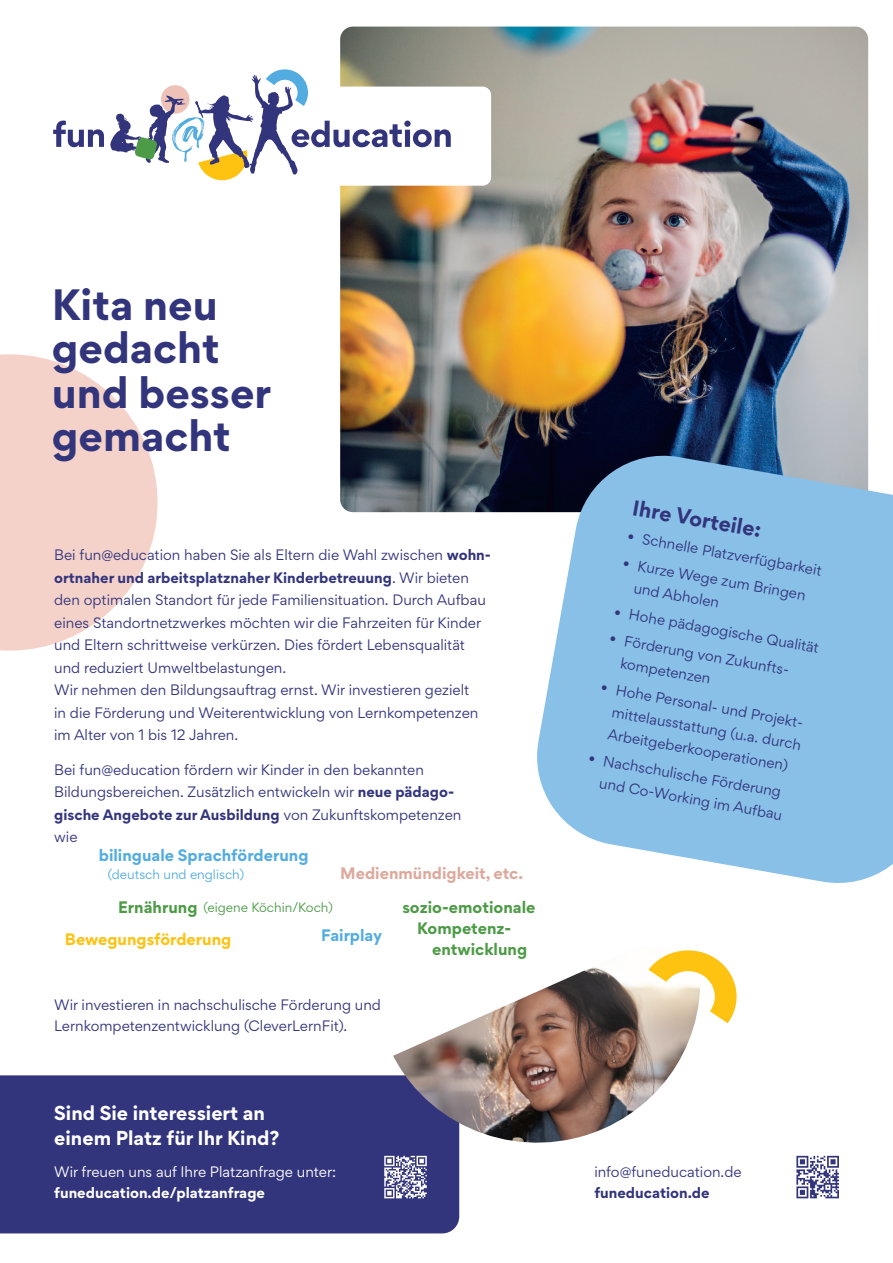
<style>
.page{position:relative;width:893px;height:1263px;background:#fff}
.page>*{position:absolute;margin:0;border:0;box-sizing:border-box;transform-origin:0 0}
.t1{font:700 39.15px/43.7px "Gordita";color:#33357c}
.t2{font:700 19.5px "Gordita";color:#33357c}
.t3{font:700 18px/25.5px "Gordita";color:#fff}
.t4{font:700 14.85px/21px "Gordita";color:#4d9b46}
.t5{font:700 14.85px "Gordita";color:#53ace0}
.t6{font:700 14.85px "Gordita";color:#dca99c}
.t7{font:700 14.85px "Gordita";color:#fec210}
.t8{font:13.5px/22.5px "Gordita";color:#33357c}
.t9{font:13.5px "Gordita";color:#fff}
.t10{font:700 13.5px "Gordita";color:#fff}
.t11{font:700 13.5px "Gordita";color:#33357c}
.t12{font:12px "Gordita";color:#4d9b46}
.t13{font:12px "Gordita";color:#53ace0}
.s1{font-weight:700}
.s2{font-weight:700;font-size:14.85px}
</style>
<div class="page">
<svg style="left:0;top:354px;width:158px;height:297px;fill:#f4d2ca"></svg>
<div style="left:0;top:1075px;width:459px;height:158px;background:#33357c"></div>
<img style="left:340px;top:27px;width:528px;height:485px">
<svg style="left:384px;top:1156px;width:43px;height:42px"></svg>
<div style="left:313px;top:87px;width:178px;height:99px;background:#fff;border-radius:9px"></div>
<svg style="left:53px;top:121px;width:51px;height:26px"></svg>
<svg style="left:110px;top:66px;width:341px;height:115px"></svg>
<svg style="left:796px;top:1156px;width:43px;height:42px"></svg>
<svg style="left:530px;top:449px;width:363px;height:434px;background:#90bfe1"></svg>
<img style="left:393px;top:967px;width:302px;height:197px">
<svg style="left:649px;top:950px;width:88px;height:73px"></svg>
<h1 class="t1" style="left:52px;top:282px;width:221px">Kita neu gedacht und besser gemacht</h1>
<p class="t8" style="left:54px;top:543px;width:438px">Bei fun@education haben Sie als Eltern die Wahl zwischen <span class="s1">wohn&shy;ortnaher und arbeitsplatznaher Kinderbetreuung</span>. Wir bieten den optimalen Standort für jede Familiensituation. Durch Aufbau eines Standortnetzwerkes möchten wir die Fahrzeiten für Kinder und Eltern schrittweise verkürzen. Dies fördert Lebensqualität und reduziert Umweltbelastungen.<br>Wir nehmen den Bildungsauftrag ernst. Wir investieren gezielt<br>in die Förderung und Weiterentwicklung von Lernkompetenzen im Alter von 1 bis 12 Jahren.</p>
<p class="t8" style="left:54px;top:758px;width:409px">Bei fun@education fördern wir Kinder in den bekannten Bildungsbereichen. Zusätzlich entwickeln wir <span class="s1">neue pädago&shy;gische Angebote zur Ausbildung</span> von Zukunftskompetenzen wie</p>
<p class="t5" style="left:99px;top:843px;width:211px">bilinguale Sprachförderung</p>
<p class="t13" style="left:108px;top:865px;width:138px">(deutsch und englisch)</p>
<p class="t6" style="left:340px;top:861px;width:184px">Medienmündigkeit, etc.</p>
<p class="t12" style="left:118px;top:899px;width:216px"><span class="s2">Ernährung</span> (eigene Köchin/Koch)</p>
<p class="t7" style="left:65px;top:927px;width:168px">Bewegungsförderung</p>
<p class="t5" style="left:321px;top:923px;width:63px">Fairplay</p>
<p class="t8" style="left:54px;top:994px;width:328px;line-height:21px">Wir investieren in nachschulische Förderung und<br>Lernkompetenzentwicklung (CleverLernFit).</p>
<p class="t4" style="left:417px;top:896px;width:120px;text-indent:-15px">sozio-emotionale<br>Kompetenz-</p>
<p class="t4" style="left:432px;top:938px;width:97px">entwicklung</p>
<h3 class="t3" style="left:54px;top:1099px;width:227px">Sind Sie interessiert an einem Platz für Ihr Kind?</h3>
<p class="t9" style="left:54px;top:1161px;width:283px">Wir freuen uns auf Ihre Platzanfrage unter:</p>
<p class="t10" style="left:54px;top:1181px;width:212px">funeducation.de/platzanfrage</p>
<h2 class="t2" style="left:635px;top:492px;width:132px;rotate:10deg">Ihre Vorteile:</h2>
<p class="t8" style="left:630px;top:525px;width:198px;rotate:10deg">• Schnelle Platzverfügbarkeit</p>
<p class="t8" style="left:640px;top:554px;width:172px;text-indent:-15px;rotate:10deg">• Kurze Wege zum Bringen und Abholen</p>
<p class="t8" style="left:616px;top:600px;width:209px;rotate:10deg">• Hohe pädagogische Qualität</p>
<p class="t8" style="left:626px;top:629px;width:169px;text-indent:-15px;rotate:10deg">• Förderung von Zukunfts&shy;kompetenzen</p>
<p class="t8" style="left:618px;top:678px;width:193px;text-indent:-15px;rotate:10deg">• Hohe Personal- und Projekt&shy;mittelausstattung (u.a. durch<br>Arbeitgeberkooperationen)</p>
<p class="t8" style="left:605px;top:749px;width:187px;text-indent:-15px;rotate:10deg">• Nachschulische Förderung und Co-Working im Aufbau</p>
<p class="t8" style="left:594px;top:1160px;width:149px">info@funeducation.de</p>
<p class="t11" style="left:594px;top:1182px;width:117px">funeducation.de</p>
</div>
